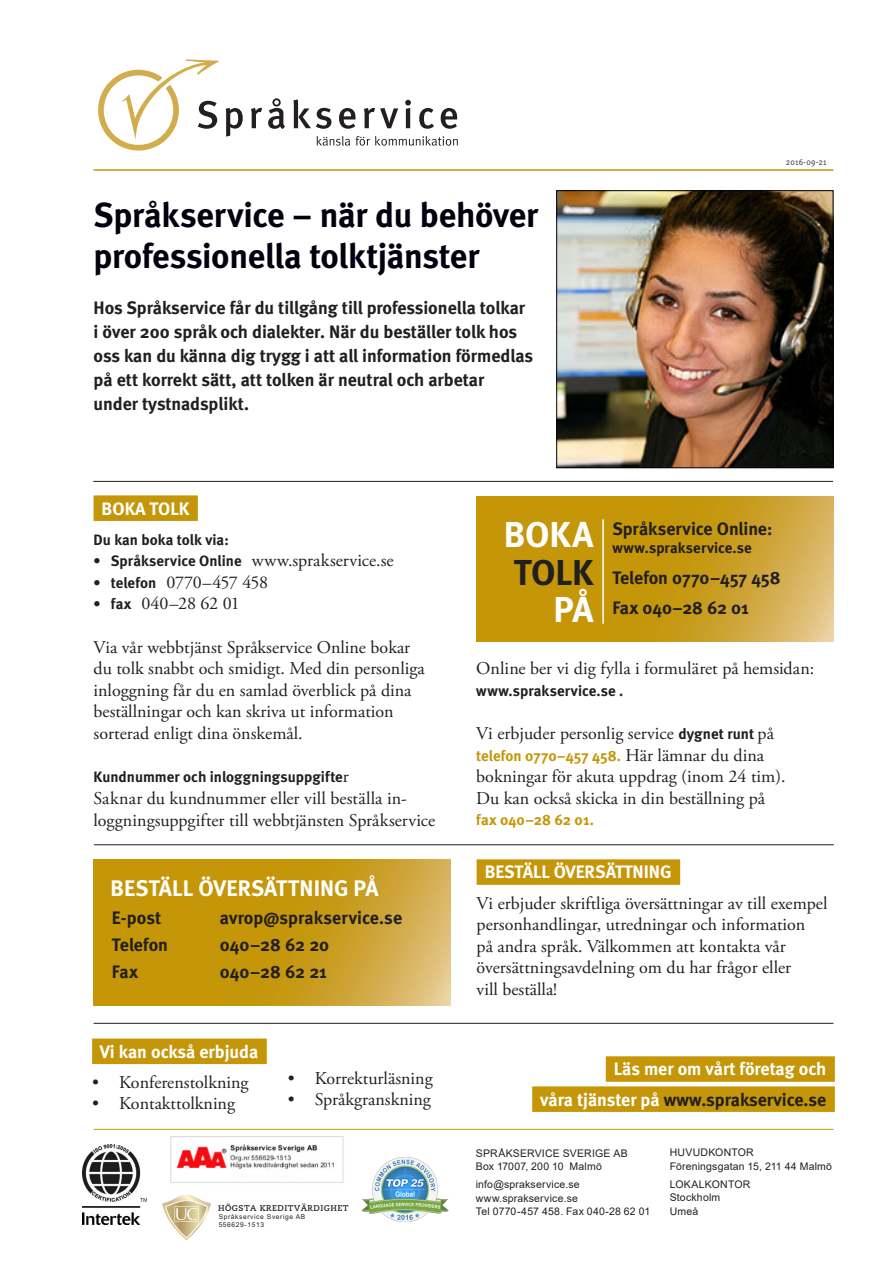
<style>
.page{position:relative;width:893px;height:1263px;background:#fff}
.page>*{position:absolute;margin:0;border:0;box-sizing:border-box;transform-origin:0 0}
.t1{font:700 36px "Meta";letter-spacing:-.005em;color:#fff}
.t2{font:700 36px "Meta";color:#231f20}
.Meta_Bold_23{font:700 34.5px/41.4px "Meta";letter-spacing:-.01em;color:#02010f}
.t3{font:700 22.5px "Meta";color:#fff}
.Brödtext_AGaramondPr{font:18px/21.6px "Adobe Garamond Pro";color:#231f20}
.Meta_Bold_12{font:700 18px "Meta";color:#231f20}
.Brödtext_AGaramondPr-2{font:700 18px "Meta";color:#231f20}
.Meta_Bold_vit_i_guld{font:700 18px "Meta";color:#fff}
.Meta_Bold_vit_i_guld-2{font:700 18px "Meta";color:#231f20}
.Brödtext_AGaramondPr-3{font:18px "Adobe Garamond Pro";letter-spacing:-.03em;color:#231f20}
.Brödtext_AGaramondPr-4{font:700 15px "Meta";color:#231f20}
.Brödtext_AGaramondPr-5{font:700 15px "Meta";letter-spacing:.005em;color:#c49608}
.t4{font:10.5px/13.5px "Arial";letter-spacing:.015em;color:#231f20}
.t5{font:9px "Meta";letter-spacing:.02em;color:#4d4b5d;scale:.9 1}
.t6{font:700 8.4px "Caecilia LT Std";letter-spacing:.055em;color:#231f20}
.t7{font:6.75px/8.4px "Arial";letter-spacing:.09em;color:#231f20}
.s1{font-family:"Adobe Garamond Pro";font-weight:400;font-size:18px}
.s2{font-family:"Meta";font-weight:700;font-size:15px}
.s3{font-family:"Adobe Garamond Pro";font-weight:400;font-size:18px;color:#231f20}
.s4{color:#fff}
</style>
<div class="page">
<svg style="left:226px;top:108px;width:17px;height:29px"></svg>
<svg style="left:251px;top:108px;width:11px;height:20px"></svg>
<svg style="left:268px;top:98px;width:17px;height:31px"></svg>
<svg style="left:293px;top:99px;width:38px;height:30px"></svg>
<svg style="left:339px;top:108px;width:17px;height:21px"></svg>
<svg style="left:364px;top:108px;width:34px;height:20px"></svg>
<svg style="left:405px;top:100px;width:6px;height:28px"></svg>
<svg style="left:419px;top:108px;width:15px;height:21px"></svg>
<svg style="left:441px;top:108px;width:16px;height:21px"></svg>
<svg style="left:98px;top:59px;width:122px;height:92px"></svg>
<svg style="left:317px;top:136px;width:33px;height:10px"></svg>
<svg style="left:356px;top:136px;width:102px;height:10px"></svg>
<hr style="left:94px;top:169px;width:739px;height:2px;background:#c49608">
<hr style="left:94px;top:1129px;width:739px;height:1px;background:#c49608">
<svg style="left:162px;top:1195px;width:49px;height:45px"></svg>
<img style="left:170px;top:1136px;width:174px;height:47px">
<img style="left:83px;top:1145px;width:64px;height:80px">
<img style="left:361px;top:1157px;width:88px;height:65px">
<div style="left:94px;top:495px;width:104px;height:26px;background:#c49608"></div>
<svg style="left:476px;top:496px;width:357px;height:146px;background:#c89d1e"></svg>
<div style="left:606px;top:1056px;width:229px;height:26px;background:#c49608"></div>
<div style="left:532px;top:1086px;width:303px;height:26px;background:#c49608"></div>
<hr style="left:93px;top:481px;width:740px;height:1px;background:#231f20">
<div style="left:477px;top:859px;width:203px;height:26px;background:#c49608"></div>
<div style="left:92px;top:1038px;width:175px;height:26px;background:#c49608"></div>
<hr style="left:94px;top:844px;width:740px;height:1px;background:#231f20">
<hr style="left:94px;top:1023px;width:739px;height:1px;background:#231f20">
<hr style="left:602px;top:519px;width:2px;height:105px;background:#fff">
<svg style="left:94px;top:860px;width:357px;height:145px;background:#c89d1e"></svg>
<img style="left:558px;top:192px;width:273px;height:274px">
<div style="left:556px;top:190px;width:277px;height:278px;border:1px solid #02010f"></div>
<p class="Meta_Bold_23" style="left:94px;top:194px;width:446px">Språkservice – när du behöver professionella tolktjänster</p>
<p class="Meta_Bold_12" style="left:94px;top:297px;width:433px">Hos Språkservice får du tillgång till professionella tolkar</p>
<p class="Meta_Bold_12" style="left:94px;top:321px;width:425px">i över 200 språk och dialekter. När du beställer tolk hos</p>
<p class="Meta_Bold_12" style="left:94px;top:345px;width:441px">oss kan du känna dig trygg i att all information förmedlas</p>
<p class="Meta_Bold_12" style="left:94px;top:369px;width:392px">på ett korrekt sätt, att tolken är neutral och arbetar</p>
<p class="Meta_Bold_12" style="left:94px;top:393px;width:157px">under tystnadsplikt.</p>
<p class="t5" style="left:786px;top:156px;width:47px">2016-09-21</p>
<p class="Meta_Bold_vit_i_guld" style="left:102px;top:498px;width:89px">BOKA TOLK</p>
<p class="Brödtext_AGaramondPr-4" style="left:94px;top:530px;width:137px">Du kan boka tolk via:</p>
<p class="Brödtext_AGaramondPr-4" style="left:94px;top:552px;width:302px">• Språkservice Online <span class="s1">www.sprakservice.se</span></p>
<p class="Brödtext_AGaramondPr-3" style="left:94px;top:571px;width:176px"><span class="s2">• telefon</span> 0770–457 458</p>
<p class="Brödtext_AGaramondPr" style="left:94px;top:594px;width:148px"><span class="s2">• fax</span> 040–28 62 01</p>
<p class="Brödtext_AGaramondPr" style="left:94px;top:637px;width:318px">Via vår webbtjänst Språkservice Online bokar</p>
<p class="Brödtext_AGaramondPr" style="left:94px;top:658px;width:333px">du tolk snabbt och smidigt. Med din personliga inloggning får du en samlad överblick på dina</p>
<p class="Brödtext_AGaramondPr" style="left:94px;top:702px;width:302px">beställningar och kan skriva ut information</p>
<p class="Brödtext_AGaramondPr" style="left:94px;top:723px;width:211px">sorterad enligt dina önskemål.</p>
<p class="Brödtext_AGaramondPr-4" style="left:94px;top:768px;width:257px">Kundnummer och inloggningsuppgifte<span class="s1">r</span></p>
<p class="Brödtext_AGaramondPr" style="left:94px;top:788px;width:343px">Saknar du kundnummer eller vill beställa in&shy;loggningsuppgifter till webbtjänsten Språkservice</p>
<p class="t3" style="left:111px;top:874px;width:269px">BESTÄLL ÖVERSÄTTNING PÅ</p>
<p class="Brödtext_AGaramondPr-2" style="left:112px;top:907px;width:51px">E-post</p>
<p class="Brödtext_AGaramondPr-2" style="left:220px;top:907px;width:184px">avrop@sprakservice.se</p>
<p class="Brödtext_AGaramondPr-2" style="left:112px;top:934px;width:58px">Telefon</p>
<p class="Brödtext_AGaramondPr-2" style="left:220px;top:934px;width:111px">040–28 62 20</p>
<p class="Brödtext_AGaramondPr-2" style="left:112px;top:961px;width:28px">Fax</p>
<p class="Brödtext_AGaramondPr-2" style="left:220px;top:961px;width:109px">040–28 62 21</p>
<p class="Meta_Bold_vit_i_guld" style="left:100px;top:1041px;width:160px">Vi kan också erbjuda</p>
<p class="Brödtext_AGaramondPr" style="left:92px;top:1072px;width:158px">• Konferenstolkning</p>
<p class="Brödtext_AGaramondPr" style="left:92px;top:1093px;width:144px">• Kontakttolkning</p>
<p class="Brödtext_AGaramondPr" style="left:288px;top:1068px;width:146px">• Korrekturläsning</p>
<p class="Brödtext_AGaramondPr" style="left:288px;top:1089px;width:145px">• Språkgranskning</p>
<p class="t6" style="left:218px;top:1203px;width:132px">HÖGSTA KREDITVÄRDIGHET</p>
<p class="t7" style="left:219px;top:1212px;width:94px">Språkservice Sverige AB<br>556629-1513 | 2015-04-06</p>
<p class="t1" style="left:504px;top:513px;width:91px">BOKA</p>
<p class="t2" style="left:514px;top:551px;width:81px">TOLK</p>
<p class="t1" style="left:553px;top:588px;width:41px">PÅ</p>
<p class="Brödtext_AGaramondPr-2" style="left:612px;top:518px;width:161px">Språkservice Online:</p>
<p class="Brödtext_AGaramondPr-4" style="left:612px;top:539px;width:141px">www.sprakservice.se</p>
<p class="Brödtext_AGaramondPr-2" style="left:612px;top:567px;width:170px">Telefon 0770–457 458</p>
<p class="Brödtext_AGaramondPr-2" style="left:612px;top:597px;width:138px">Fax 040–28 62 01</p>
<p class="Brödtext_AGaramondPr" style="left:476px;top:658px;width:340px">Online ber vi dig fylla i formuläret på hemsidan:</p>
<p class="Brödtext_AGaramondPr-4" style="left:476px;top:682px;width:148px">www.sprakservice.se .</p>
<p class="Brödtext_AGaramondPr" style="left:476px;top:723px;width:299px">Vi erbjuder personlig service <span class="s2">dygnet runt</span> på</p>
<p class="Brödtext_AGaramondPr-5" style="left:476px;top:746px;width:289px">telefon 0770–457 458. <span class="s3">Här lämnar du dina</span></p>
<p class="Brödtext_AGaramondPr" style="left:476px;top:766px;width:311px">bokningar för akuta uppdrag (inom 24 tim).</p>
<p class="Brödtext_AGaramondPr" style="left:476px;top:788px;width:290px">Du kan också skicka in din beställning på</p>
<p class="Brödtext_AGaramondPr-5" style="left:476px;top:811px;width:119px">fax 040–28 62 01.</p>
<p class="Meta_Bold_vit_i_guld" style="left:485px;top:861px;width:188px">BESTÄLL ÖVERSÄTTNING</p>
<p class="Brödtext_AGaramondPr" style="left:477px;top:893px;width:352px">Vi erbjuder skriftliga översättningar av till exempel personhandlingar, utredningar och information</p>
<p class="Brödtext_AGaramondPr" style="left:477px;top:936px;width:311px">på andra språk. Välkommen att kontakta vår</p>
<p class="Brödtext_AGaramondPr" style="left:477px;top:957px;width:316px">översättningsavdelning om du har frågor eller</p>
<p class="Brödtext_AGaramondPr" style="left:477px;top:979px;width:82px">vill beställa!</p>
<p class="Meta_Bold_vit_i_guld" style="left:614px;top:1058px;width:214px">Läs mer om vårt företag och</p>
<p class="Meta_Bold_vit_i_guld-2" style="left:540px;top:1088px;width:288px"><span class="s4">våra tjänster på</span> www.sprakservice.se</p>
<p class="t4" style="left:476px;top:1146px;width:154px">SPRÅKSERVICE SVERIGE AB<br>Box 17007, 200 10 Malmö</p>
<p class="t4" style="left:476px;top:1177px;width:176px">info@sprakservice.se www.sprakservice.se<br>Tel 0770-457 458. Fax 040-28 62 01</p>
<p class="t4" style="left:670px;top:1146px;width:164px">HUVUDKONTOR<br>Föreningsgatan 15, 211 44 Malmö</p>
<p class="t4" style="left:670px;top:1177px;width:82px">LOKALKONTOR<br>Stockholm<br>Umeå</p>
</div>
